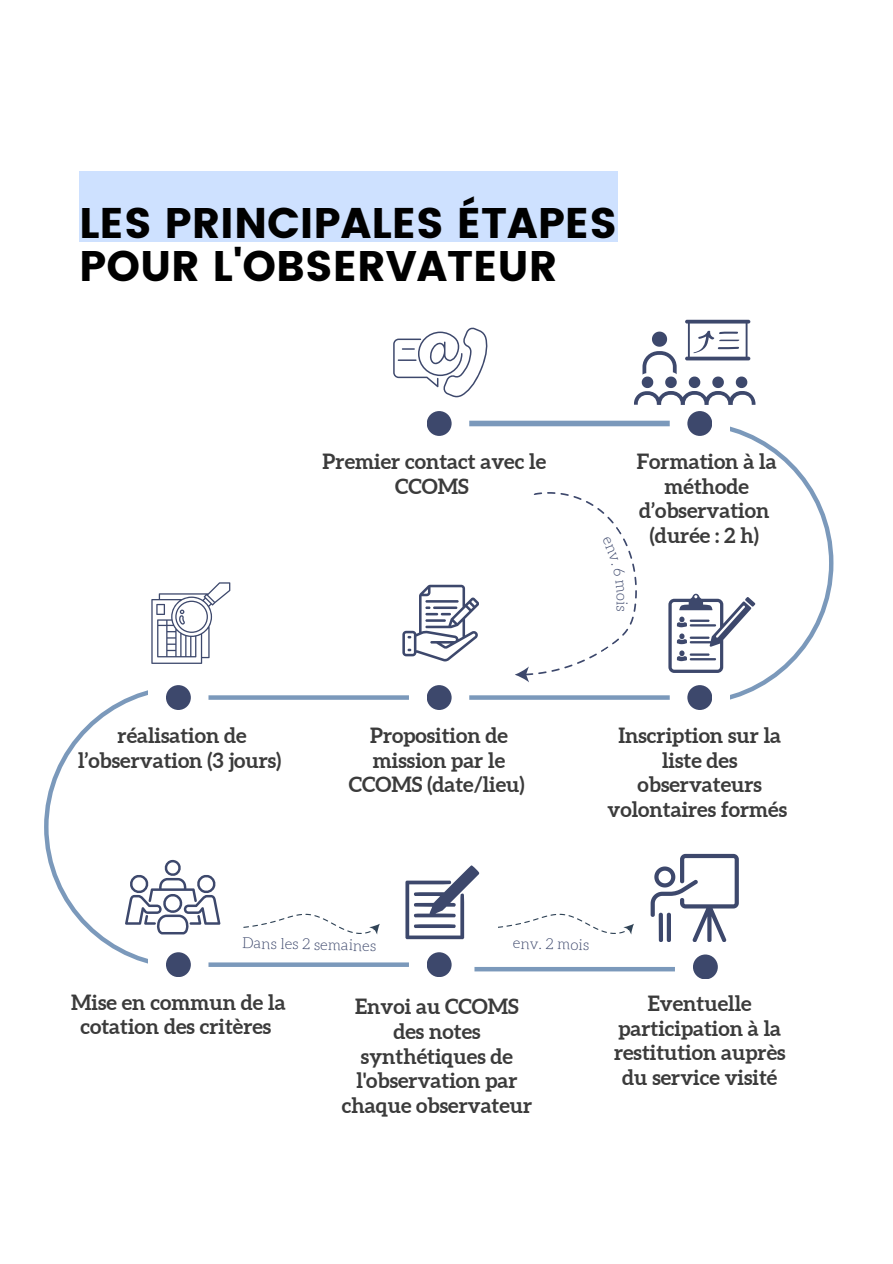
<style>
.page{position:relative;width:893px;height:1264px;background:#fff}
.page>*{position:absolute;margin:0;border:0;box-sizing:border-box;transform-origin:0 0}
.t1{font:42.75px/43.8px "Poppins";color:#000}
.t2{font:700 21px/24.8px "Aleo";color:#3b3b3b;text-align:center}
.t3{font:300 15px "Aleo";color:#3d486c}
</style>
<div class="page">
<div style="left:79px;top:172px;width:538px;height:70px;background:#cee1ff"></div>
<div style="left:469px;top:420px;width:200px;height:6px;background:#7b99bb"></div>
<div style="left:426px;top:411px;width:25px;height:25px;background:#3d486c;border-radius:50%"></div>
<div style="left:687px;top:411px;width:25px;height:25px;background:#3d486c;border-radius:50%"></div>
<div style="left:687px;top:685px;width:25px;height:25px;background:#3d486c;border-radius:50%"></div>
<svg style="left:469px;top:695px;width:199px;height:4px"></svg>
<div style="left:426px;top:685px;width:25px;height:25px;background:#3d486c;border-radius:50%"></div>
<svg style="left:220px;top:695px;width:189px;height:4px"></svg>
<div style="left:426px;top:952px;width:25px;height:25px;background:#3d486c;border-radius:50%"></div>
<svg style="left:220px;top:962px;width:189px;height:4px"></svg>
<div style="left:166px;top:952px;width:25px;height:25px;background:#3d486c;border-radius:50%"></div>
<svg style="left:393px;top:327px;width:95px;height:70px"></svg>
<svg style="left:634px;top:320px;width:121px;height:85px"></svg>
<svg style="left:668px;top:421px;width:165px;height:284px"></svg>
<svg style="left:402px;top:584px;width:42px;height:77px"></svg>
<hr style="left:433px;top:606px;width:24px;height:3px;background:#3d486c">
<svg style="left:151px;top:582px;width:79px;height:82px"></svg>
<svg style="left:44px;top:685px;width:176px;height:283px"></svg>
<svg style="left:650px;top:853px;width:88px;height:88px"></svg>
<svg style="left:444px;top:465px;width:226px;height:229px"></svg>
<svg style="left:514px;top:665px;width:22px;height:21px"></svg>
<svg style="left:498px;top:913px;width:136px;height:21px"></svg>
<div style="left:693px;top:954px;width:24px;height:25px;background:#3d486c;border-radius:50%"></div>
<div style="left:474px;top:966px;width:201px;height:5px;background:#7b99bb"></div>
<svg style="left:244px;top:913px;width:136px;height:21px"></svg>
<svg style="left:405px;top:865px;width:74px;height:74px"></svg>
<svg style="left:602px;top:536px;width:25px;height:75px"></svg>
<p class="t1" style="left:79px;top:201px;width:539px">LES PRINCIPALES ÉTAPES<br>POUR L'OBSERVATEUR</p>
<p class="t2" style="left:322px;top:449px;width:225px">Premier contact avec le<br>CCOMS</p>
<p class="t2" style="left:636px;top:449px;width:141px">Formation à la méthode d’observation</p>
<p class="t2" style="left:650px;top:523px;width:110px">(durée : 2 h)</p>
<p class="t2" style="left:78px;top:722px;width:205px">réalisation de l’observation (3 jours)</p>
<p class="t2" style="left:349px;top:722px;width:177px">Proposition de mission par le<br>CCOMS (date/lieu)</p>
<p class="t2" style="left:607px;top:722px;width:181px">Inscription sur la liste des observateurs volontaires formés</p>
<p class="t3" style="left:242px;top:936px;width:136px;rotate:1deg">Dans les 2 semaines</p>
<p class="t3" style="left:513px;top:936px;width:78px;rotate:1deg">env. 2 mois</p>
<p class="t2" style="left:71px;top:989px;width:216px">Mise en commun de la cotation des critères</p>
<p class="t2" style="left:614px;top:990px;width:173px">Eventuelle participation à la restitution auprès du service visité</p>
<p class="t2" style="left:342px;top:994px;width:192px">Envoi au CCOMS des notes synthétiques de l'observation par chaque observateur</p>
</div>
